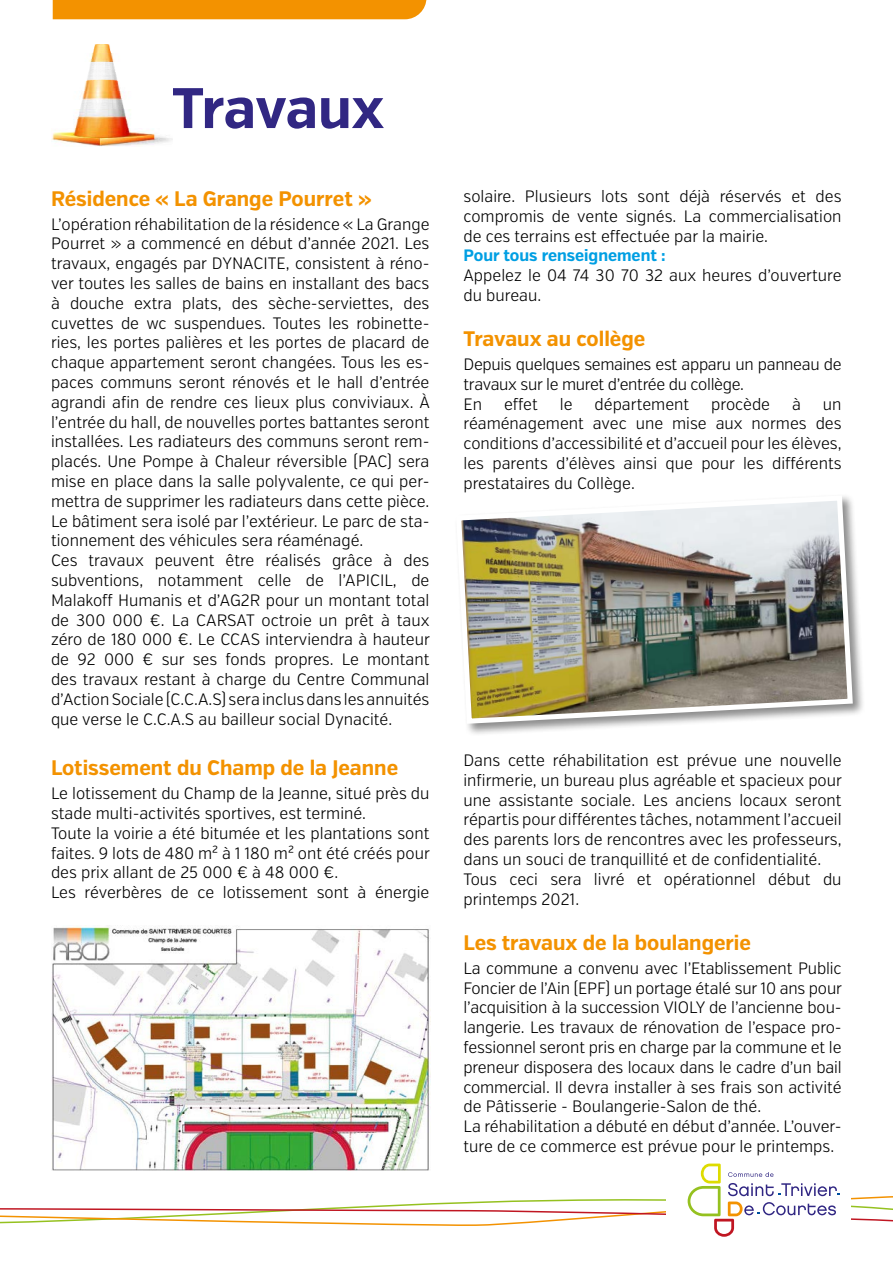
<style>
.page{position:relative;width:893px;height:1263px;background:#fff}
.page>*{position:absolute;margin:0;border:0;box-sizing:border-box;transform-origin:0 0}
.t1{font:700 57px "Verb Cond";letter-spacing:-.01em;color:#312783}
.t2{font:700 21px "Verb Cond";color:#f39200}
.t3{font:300 16.5px/19.8px "Verb Cond";color:#000}
.t4{font:300 16.5px/19.8px "Verb Cond";letter-spacing:-.02em;color:#000}
.t5{font:700 16.5px "Verb Cond";color:#009fe3}
</style>
<div class="page">
<div style="left:53px;top:0;width:373px;height:19px;background:#f39200"></div>
<img style="left:51px;top:44px;width:121px;height:102px">
<img style="left:52px;top:926px;width:379px;height:237px">
<div style="left:454px;top:493px;width:411px;height:243px;background:#000;opacity:.45"></div>
<img style="left:454px;top:493px;width:401px;height:233px">
<svg style="left:0;top:1163px;width:893px;height:74px"></svg>
<h1 class="t1" style="left:172px;top:74px;width:214px">Travaux</h1>
<p class="t2" style="left:51px;top:186px;width:322px">Résidence « La Grange Pourret »</p>
<p class="t3" style="left:51px;top:214px;width:380px">L’opération réhabilitation de la résidence « La Grange Pourret » a commencé en début d’année 2021. Les travaux, engagés par DYNACITE, consistent à réno&shy;ver toutes les salles de bains en installant des bacs à douche extra plats, des sèche-serviettes, des cuvettes de wc suspendues. Toutes les robinette&shy;ries, les portes palières et les portes de placard de chaque appartement seront changées. Tous les es&shy;paces communs seront rénovés et le hall d’entrée agrandi afin de rendre ces lieux plus conviviaux. À l’entrée du hall, de nouvelles portes battantes seront installées. Les radiateurs des communs seront rem&shy;placés. Une Pompe à Chaleur réversible (PAC) sera mise en place dans la salle polyvalente, ce qui per&shy;mettra de supprimer les radiateurs dans cette pièce.<br>Le bâtiment sera isolé par l’extérieur. Le parc de sta&shy;tionnement des véhicules sera réaménagé.<br>Ces travaux peuvent être réalisés grâce à des subventions, notamment celle de l’APICIL, de Malakoff Humanis et d’AG2R pour un montant total de 300 000 €. La CARSAT octroie un prêt à taux zéro de 180 000 €. Le CCAS interviendra à hauteur de 92 000 € sur ses fonds propres. Le montant des travaux restant à charge du Centre Communal d’Action Sociale (C.C.A.S) sera inclus dans les annuités que verse le C.C.A.S au bailleur social Dynacité.</p>
<p class="t2" style="left:51px;top:755px;width:349px">Lotissement du Champ de la Jeanne</p>
<p class="t3" style="left:51px;top:784px;width:380px">Le lotissement du Champ de la Jeanne, situé près du stade multi-activités sportives, est terminé.<br>Toute la voirie a été bitumée et les plantations sont faites. 9 lots de 480 m² à 1 180 m² ont été créés pour des prix allant de 25 000 € à 48 000 €.<br>Les réverbères de ce lotissement sont à énergie</p>
<p class="t3" style="left:463px;top:187px;width:380px;text-align:justify">solaire. Plusieurs lots sont déjà réservés et des compromis de vente signés. La commercialisation de ces terrains est effectuée par la mairie.</p>
<p class="t5" style="left:463px;top:246px;width:204px">Pour tous renseignement :</p>
<p class="t3" style="left:463px;top:266px;width:380px">Appelez le 04 74 30 70 32 aux heures d’ouverture du bureau.</p>
<p class="t2" style="left:463px;top:326px;width:183px">Travaux au collège</p>
<p class="t4" style="left:463px;top:355px;width:380px">Depuis quelques semaines est apparu un panneau de travaux sur le muret d’entrée du collège.<br>En</p>
<p class="t3" style="left:504px;top:394px;width:35px">effet</p>
<p class="t3" style="left:560px;top:394px;width:14px">le</p>
<p class="t3" style="left:595px;top:394px;width:96px">département</p>
<p class="t3" style="left:711px;top:394px;width:60px">procède</p>
<p class="t3" style="left:792px;top:394px;width:10px">à</p>
<p class="t3" style="left:463px;top:394px;width:380px;text-align:justify;text-indent:359px">un réaménagement avec une mise aux normes des conditions d’accessibilité et d’accueil pour les élèves, les parents d’élèves ainsi que pour les différents prestataires du Collège.</p>
<p class="t3" style="left:463px;top:751px;width:380px">Dans cette réhabilitation est prévue une nouvelle infirmerie, un bureau plus agréable et spacieux pour une assistante sociale. Les anciens locaux seront répartis pour différentes tâches, notamment l’accueil des parents lors de rencontres avec les professeurs, dans un souci de tranquillité et de confidentialité.<br>Tous ceci sera livré et opérationnel début du printemps 2021.</p>
<p class="t2" style="left:463px;top:930px;width:289px">Les travaux de la boulangerie</p>
<p class="t3" style="left:463px;top:958px;width:380px">La commune a convenu avec l’Etablissement Public Foncier de l’Ain (EPF) un portage étalé sur 10 ans pour l’acquisition à la succession VIOLY de l’ancienne bou&shy;langerie. Les travaux de rénovation de l’espace pro&shy;fessionnel seront pris en charge par la commune et le preneur disposera des locaux dans le cadre d’un bail commercial. Il devra installer à ses frais son activité de Pâtisserie - Boulangerie-Salon de thé.<br>La réhabilitation a débuté en début d’année. L’ouver&shy;ture de ce commerce est prévue pour le printemps.</p>
</div>
